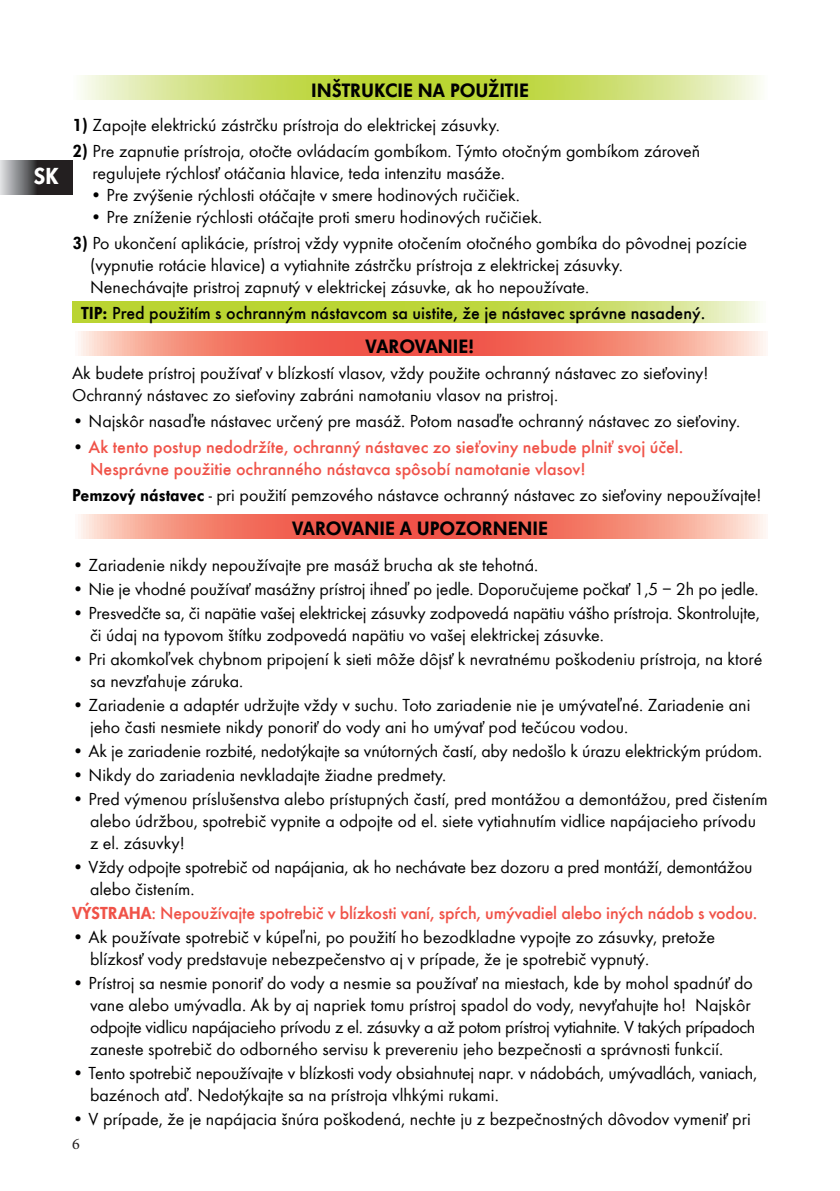
<style>
.page{position:relative;width:840px;height:1191px;background:#fff}
.page>*{position:absolute;margin:0;border:0;box-sizing:border-box;transform-origin:0 0}
.t1{font:800 24px "Futura EFCE";color:#fff}
.t2{font:800 20px "Futura EFCE";color:#000001}
.t3{font:18px/22px "Futura EFCE";color:#000001}
.t4{font:500 18px/22px "Futura EFCE";color:#f05248}
.t5{font:500 18px "Futura EFCE";color:#000001}
.t6{font:16px "Minion Pro";color:#231f20}
.s1{font-weight:800}
.s2{font-weight:400;color:#000001}
</style>
<div class="page">
<svg style="left:80px;top:75px;width:681px;height:24px;background:#cddf71"></svg>
<svg style="left:72px;top:302px;width:688px;height:21px;background:#c4da52"></svg>
<svg style="left:78px;top:331px;width:688px;height:25px;background:#f48374"></svg>
<svg style="left:78px;top:514px;width:688px;height:25px;background:#f48374"></svg>
<img style="left:0;top:160px;width:72px;height:34px">
<h1 class="t1" style="left:33px;top:160px;width:27px">SK</h1>
<p class="t2" style="left:311px;top:77px;width:219px">INŠTRUKCIE NA POUŽITIE</p>
<p class="t3" style="left:72px;top:114px;width:429px"><span class="s1">1)</span> Zapojte elektrickú zástrčku prístroja do elektrickej zásuvky.</p>
<p class="t3" style="left:92px;top:140px;width:609px;text-indent:-20px"><span class="s1">2)</span> Pre zapnutie prístroja, otočte ovládacím gombíkom. Týmto otočným gombíkom zároveň regulujete rýchlosť otáčania hlavice, teda intenzitu masáže.</p>
<p class="t3" style="left:90px;top:184px;width:431px">• Pre zvýšenie rýchlosti otáčajte v smere hodinových ručičiek.</p>
<p class="t3" style="left:90px;top:206px;width:453px">• Pre zníženie rýchlosti otáčajte proti smeru hodinových ručičiek.</p>
<p class="t3" style="left:90px;top:232px;width:658px;text-indent:-18px"><span class="s1">3)</span> Po ukončení aplikácie, prístroj vždy vypnite otočením otočného gombíka do pôvodnej pozície (vypnutie rotácie hlavice) a vytiahnite zástrčku prístroja z elektrickej zásuvky.<br>Nenechávajte pristroj zapnutý v elektrickej zásuvke, ak ho nepoužívate.</p>
<p class="t5" style="left:81px;top:301px;width:625px"><span class="s1">TIP:</span> Pred použitím s ochranným nástavcom sa uistite, že je nástavec správne nasadený.</p>
<p class="t2" style="left:365px;top:333px;width:110px">VAROVANIE!</p>
<p class="t3" style="left:72px;top:362px;width:637px">Ak budete prístroj používať v blízkostí vlasov, vždy použite ochranný nástavec zo sieťoviny!<br>Ochranný nástavec zo sieťoviny zabráni namotaniu vlasov na pristroj.</p>
<p class="t3" style="left:72px;top:410px;width:669px">• Najskôr nasaďte nástavec určený pre masáž. Potom nasaďte ochranný nástavec zo sieťoviny.</p>
<p class="t4" style="left:90px;top:436px;width:594px;text-indent:-18px"><span class="s2">•</span> Ak tento postup nedodržíte, ochranný nástavec zo sieťoviny nebude plniť svoj účel.<br>Nesprávne použitie ochranného nástavca spôsobí namotanie vlasov!</p>
<p class="t3" style="left:72px;top:484px;width:690px"><span class="s1">Pemzový nástavec</span> - pri použití pemzového nástavce ochranný nástavec zo sieťoviny nepoužívajte!</p>
<p class="t2" style="left:292px;top:515px;width:257px">VAROVANIE A UPOZORNENIE</p>
<p class="t3" style="left:72px;top:554px;width:467px">• Zariadenie nikdy nepoužívajte pre masáž brucha ak ste tehotná.</p>
<p class="t3" style="left:72px;top:578px;width:687px">• Nie je vhodné používať masážny prístroj ihneď po jedle. Doporučujeme počkať 1,5 – 2h po jedle.</p>
<p class="t3" style="left:90px;top:602px;width:670px;text-indent:-18px">• Presvedčte sa, či napätie vašej elektrickej zásuvky zodpovedá napätiu vášho prístroja. Skontrolujte, či údaj na typovom štítku zodpovedá napätiu vo vašej elektrickej zásuvke.</p>
<p class="t3" style="left:90px;top:648px;width:673px;text-indent:-18px">• Pri akomkoľvek chybnom pripojení k sieti môže dôjsť k nevratnému poškodeniu prístroja, na ktoré sa nevzťahuje záruka.</p>
<p class="t3" style="left:90px;top:694px;width:661px;text-indent:-18px">• Zariadenie a adaptér udržujte vždy v suchu. Toto zariadenie nie je umývateľné. Zariadenie ani jeho časti nesmiete nikdy ponoriť do vody ani ho umývať pod tečúcou vodou.</p>
<p class="t3" style="left:72px;top:740px;width:691px">• Ak je zariadenie rozbité, nedotýkajte sa vnútorných častí, aby nedošlo k úrazu elektrickým prúdom.</p>
<p class="t3" style="left:72px;top:764px;width:375px">• Nikdy do zariadenia nevkladajte žiadne predmety.</p>
<p class="t3" style="left:90px;top:788px;width:678px;text-indent:-18px">• Pred výmenou príslušenstva alebo prístupných častí, pred montážou a demontážou, pred čistením alebo údržbou, spotrebič vypnite a odpojte od el. siete vytiahnutím vidlice napájacieho prívodu z el. zásuvky!</p>
<p class="t3" style="left:90px;top:856px;width:663px;text-indent:-18px">• Vždy odpojte spotrebič od napájania, ak ho nechávate bez dozoru a pred montáží, demontážou alebo čistením.</p>
<p class="t4" style="left:72px;top:902px;width:686px"><span class="s1">VÝSTRAHA</span>: Nepoužívajte spotrebič v blízkosti vaní, spŕch, umývadiel alebo iných nádob s vodou.</p>
<p class="t3" style="left:90px;top:926px;width:626px;text-indent:-18px">• Ak používate spotrebič v kúpeľni, po použití ho bezodkladne vypojte zo zásuvky, pretože blízkosť vody predstavuje nebezpečenstvo aj v prípade, že je spotrebič vypnutý.</p>
<p class="t3" style="left:90px;top:972px;width:666px;text-indent:-18px">• Prístroj sa nesmie ponoriť do vody a nesmie sa používať na miestach, kde by mohol spadnúť do vane alebo umývadla. Ak by aj napriek tomu prístroj spadol do vody, nevyťahujte ho! Najskôr odpojte vidlicu napájacieho prívodu z el. zásuvky a až potom prístroj vytiahnite. V takých prípadoch zaneste spotrebič do odborného servisu k prevereniu jeho bezpečnosti a správnosti funkcií.</p>
<p class="t3" style="left:90px;top:1061px;width:668px;text-indent:-18px">• Tento spotrebič nepoužívajte v blízkosti vody obsiahnutej napr. v nádobách, umývadlách, vaniach, bazénoch atď. Nedotýkajte sa na prístroja vlhkými rukami.</p>
<p class="t3" style="left:72px;top:1107px;width:679px">• V prípade, že je napájacia šnúra poškodená, nechte ju z bezpečnostných dôvodov vymeniť pri</p>
<p class="t6" style="left:72px;top:1133px;width:9px">6</p>
</div>
